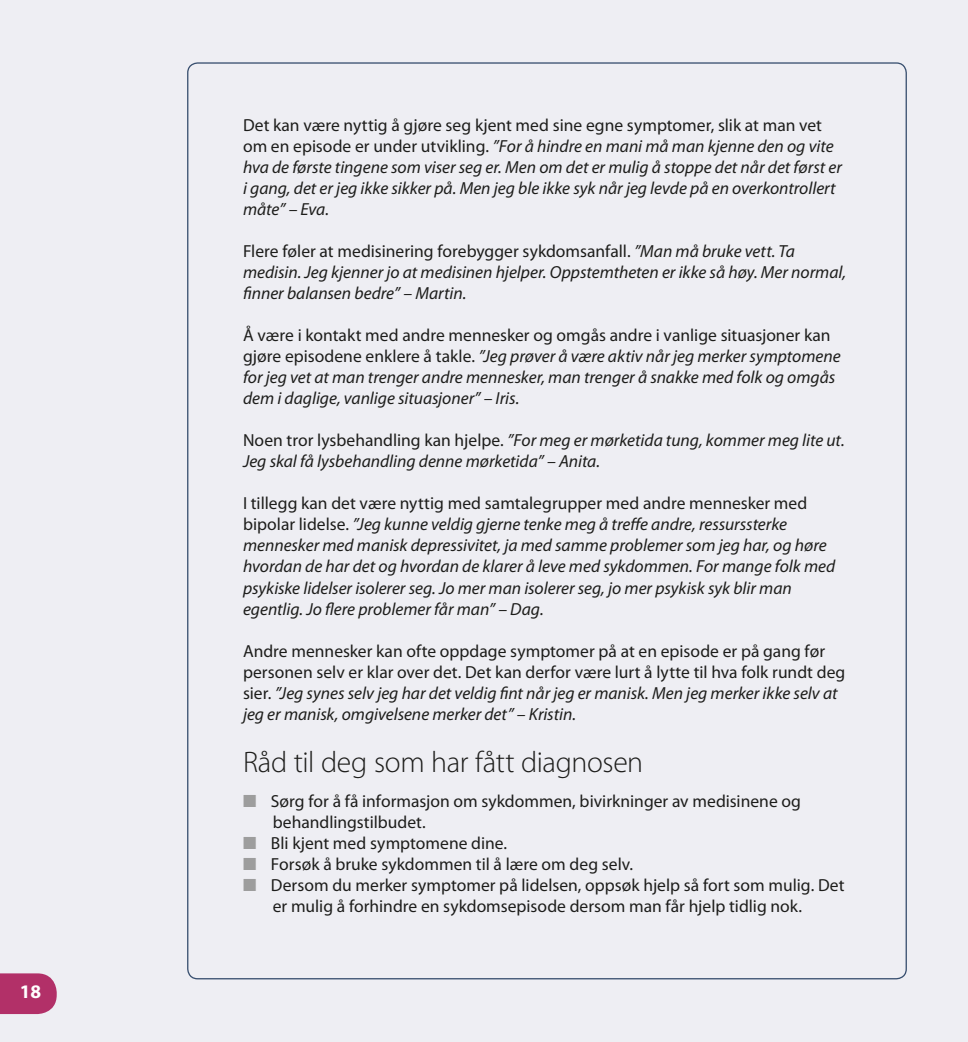
<style>
.page{position:relative;width:968px;height:1042px;background:#fff}
.page>*{position:absolute;margin:0;border:0;box-sizing:border-box;transform-origin:0 0}
.t1{font:300 29.75px "Myriad Pro";letter-spacing:-.01em;color:#1d1d1b}
.t2{font:700 19.25px "Myriad Pro";color:#fff}
.t3{font:italic 17.5px/21px "Myriad Pro";color:#1d1d1b}
.t4{font:17.5px/21px "Myriad Pro";color:#1d1d1b}
.s1{font-style:normal}
.s2{font-style:italic}
.s3{color:#9d9d9d}
</style>
<div class="page">
<div style="left:0;top:0;width:967px;height:1042px;background:#eeeef3"></div>
<svg style="left:0;top:973px;width:57px;height:41px;background:#b63e72"></svg>
<p class="t2" style="left:20px;top:978px;width:23px">18</p>
<p class="t3" style="left:243px;top:115px;width:600px"><span class="s1">Det kan være nyttig å gjøre seg kjent med sine egne symptomer, slik at man vet om en episode er under utvikling.</span> ”For å hindre en mani må man kjenne den og vite hva de første tingene som viser seg er. Men om det er mulig å stoppe det når det først er i gang, det er jeg ikke sikker på. Men jeg ble ikke syk når jeg levde på en overkontrollert måte” – Eva.</p>
<p class="t3" style="left:243px;top:241px;width:604px"><span class="s1">Flere føler at medisinering forebygger sykdomsanfall.</span> ”Man må bruke vett. Ta medisin. Jeg kjenner jo at medisinen hjelper. Oppstemtheten er ikke så høy. Mer normal, finner balansen bedre” – Martin.</p>
<p class="t3" style="left:243px;top:325px;width:599px"><span class="s1">Å være i kontakt med andre mennesker og omgås andre i vanlige situasjoner kan gjøre episodene enklere å takle.</span> ”Jeg prøver å være aktiv når jeg merker symptomene for jeg vet at man trenger andre mennesker, man trenger å snakke med folk og omgås dem i daglige, vanlige situasjoner” – Iris.</p>
<p class="t3" style="left:243px;top:430px;width:603px"><span class="s1">Noen tror lysbehandling kan hjelpe.</span> ”For meg er mørketida tung, kommer meg lite ut.<br>Jeg skal få lysbehandling denne mørketida” – Anita.</p>
<p class="t3" style="left:243px;top:493px;width:593px"><span class="s1">I tillegg kan det være nyttig med samtalegrupper med andre mennesker med bipolar lidelse.</span> ”Jeg kunne veldig gjerne tenke meg å treffe andre, ressurssterke mennesker med manisk depressivitet, ja med samme problemer som jeg har, og høre hvordan de har det og hvordan de klarer å leve med sykdommen. For mange folk med psykiske lidelser isolerer seg. Jo mer man isolerer seg, jo mer psykisk syk blir man egentlig. Jo flere problemer får man” – Dag.</p>
<p class="t4" style="left:243px;top:640px;width:603px">Andre mennesker kan ofte oppdage symptomer på at en episode er på gang før personen selv er klar over det. Det kan derfor være lurt å lytte til hva folk rundt deg sier. <span class="s2">”Jeg synes selv jeg har det veldig fint når jeg er manisk. Men jeg merker ikke selv at jeg er manisk, omgivelsene merker det” – Kristin.</span></p>
<h1 class="t1" style="left:243px;top:744px;width:401px">Råd til deg som har fått diagnosen</h1>
<p class="t4" style="left:273px;top:790px;width:529px;text-indent:-30px"><span class="s3">■</span> Sørg for å få informasjon om sykdommen, bivirkninger av medisinene og behandlingstilbudet.</p>
<p class="t4" style="left:243px;top:832px;width:265px"><span class="s3">■</span> Bli kjent med symptomene dine.</p>
<p class="t4" style="left:243px;top:853px;width:391px"><span class="s3">■</span> Forsøk å bruke sykdommen til å lære om deg selv.</p>
<p class="t4" style="left:273px;top:874px;width:573px;text-indent:-30px"><span class="s3">■</span> Dersom du merker symptomer på lidelsen, oppsøk hjelp så fort som mulig. Det er mulig å forhindre en sykdomsepisode dersom man får hjelp tidlig nok.</p>
</div>
